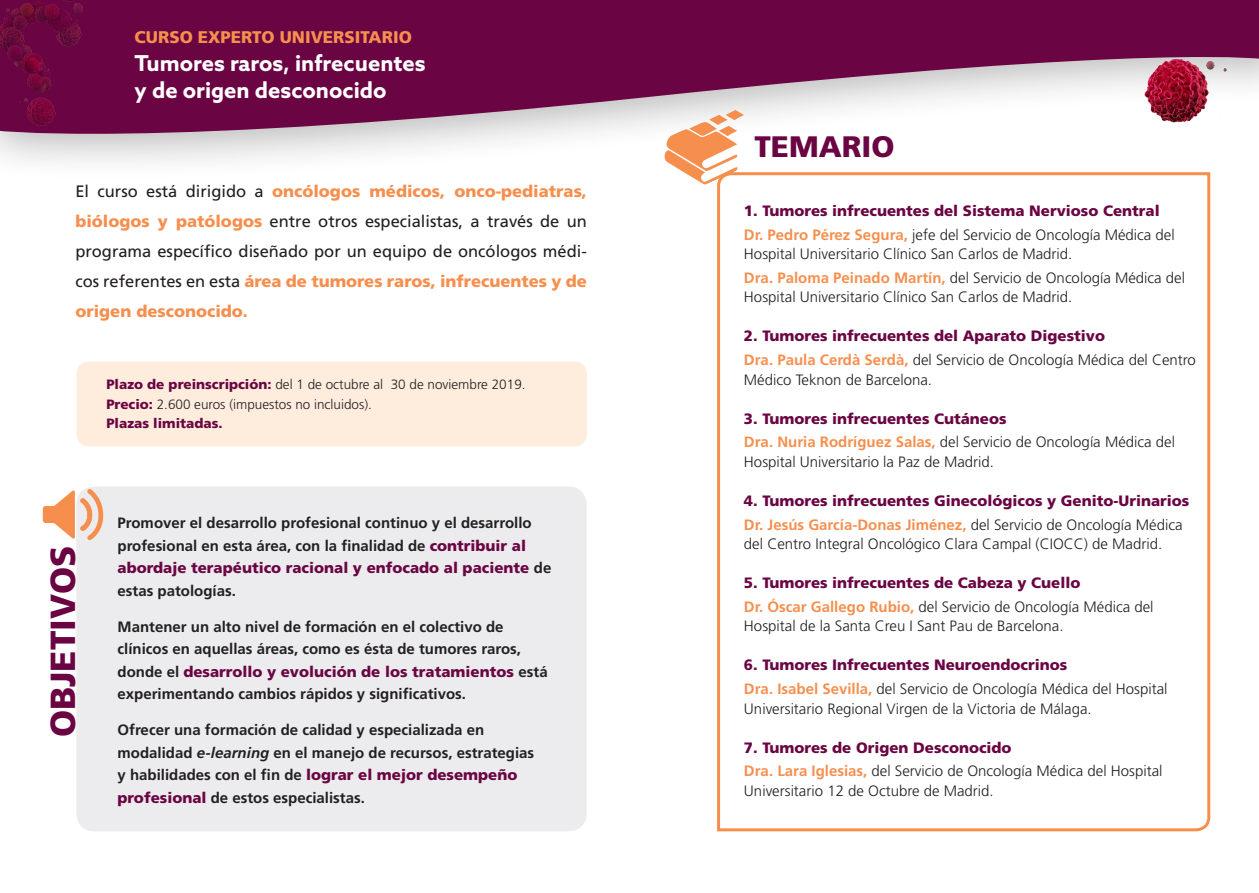
<style>
.page{position:relative;width:1259px;height:893px;background:#fff}
.page>*{position:absolute;margin:0;border:0;box-sizing:border-box;transform-origin:0 0}
.t1{font:900 34.8px "Frutiger";color:#6a0442}
.t2{font:900 29.55px "Frutiger";color:#6a0442}
.t3{font:700 21.9px/26.2px "Azo Sans";color:#fff}
.t4{font:900 16.95px "Frutiger";color:#f68f4e}
.t5{font:16.5px/30px "Frutiger";color:#231f20;text-align:justify}
.t6{font:300 15px/19.5px "Frutiger";color:#231f20}
.t7{font:700 15px/22.5px "Frutiger";color:#231f20}
.t8{font:900 15px "Frutiger";color:#6a0442}
.t9{font:300 13.5px "Frutiger";color:#231f20}
.t10{font:900 13.5px "Frutiger";color:#6a0442}
.s1{font-weight:900;color:#f68f4e}
.s2{font-weight:900;color:#6a0442}
.s3{font-style:italic}
.s4{font-weight:700;color:#f68f4e}
</style>
<div class="page">
<div style="left:77px;top:361px;width:510px;height:85px;background:#feecdd;border-radius:13px"></div>
<div style="left:0;top:0;width:1259px;height:182px;background:#231f20;opacity:.3"></div>
<svg style="left:0;top:0;width:1259px;height:151px;fill:#6a0442"></svg>
<img style="left:0;top:0;width:87px;height:134px">
<svg style="left:717px;top:171px;width:494px;height:661px"></svg>
<svg style="left:663px;top:110px;width:81px;height:74px"></svg>
<div style="left:76px;top:486px;width:510px;height:345px;background:#ececee;border-radius:18px"></div>
<svg style="left:43px;top:489px;width:60px;height:51px"></svg>
<img style="left:1139px;top:54px;width:98px;height:93px">
<p class="t4" style="left:135px;top:27px;width:279px">CURSO EXPERTO UNIVERSITARIO</p>
<p class="t3" style="left:135px;top:50px;width:292px">Tumores raros, infrecuentes y de origen desconocido</p>
<p class="t5" style="left:75px;top:176px;width:513px">El curso está dirigido a <span class="s1">oncólogos médicos, onco-pediatras, biólogos y patólogos</span> entre otros especialistas, a través de un programa específico diseñado por un equipo de oncólogos médi&shy;cos referentes en esta <span class="s1">área de tumores raros, infrecuentes y de origen desconocido.</span></p>
<p class="t9" style="left:106px;top:377px;width:421px"><span class="s2">Plazo de preinscripción:</span> del 1 de octubre al 30 de noviembre 2019.</p>
<p class="t9" style="left:106px;top:396px;width:267px"><span class="s2">Precio:</span> 2.600 euros (impuestos no incluidos).</p>
<p class="t10" style="left:106px;top:415px;width:118px">Plazas limitadas.</p>
<p class="t1" style="left:42px;top:737px;width:193px;rotate:-90deg">OBJETIVOS</p>
<p class="t7" style="left:118px;top:512px;width:435px">Promover el desarrollo profesional continuo y el desarrollo profesional en esta área, con la finalidad de <span class="s2">contribuir al abordaje terapéutico racional y enfocado al paciente</span> de estas patologías.</p>
<p class="t7" style="left:118px;top:615px;width:431px">Mantener un alto nivel de formación en el colectivo de clínicos en aquellas áreas, como es ésta de tumores raros, donde el <span class="s2">desarrollo y evolución de los tratamientos</span> está experimentando cambios rápidos y significativos.</p>
<p class="t7" style="left:118px;top:719px;width:418px">Ofrecer una formación de calidad y especializada en modalidad <span class="s3">e-learning</span> en el manejo de recursos, estrategias y habilidades con el fin de <span class="s2">lograr el mejor desempeño profesional</span> de estos especialistas.</p>
<p class="t2" style="left:754px;top:129px;width:141px">TEMARIO</p>
<p class="t8" style="left:744px;top:201px;width:417px">1. Tumores infrecuentes del Sistema Nervioso Central</p>
<p class="t6" style="left:744px;top:225px;width:432px"><span class="s4">Dr. Pedro Pérez Segura,</span> jefe del Servicio de Oncología Médica del<br>Hospital Universitario Clínico San Carlos de Madrid.</p>
<p class="t6" style="left:744px;top:268px;width:442px"><span class="s4">Dra. Paloma Peinado Martín,</span> del Servicio de Oncología Médica del<br>Hospital Universitario Clínico San Carlos de Madrid.</p>
<p class="t8" style="left:744px;top:327px;width:363px">2. Tumores infrecuentes del Aparato Digestivo</p>
<p class="t6" style="left:744px;top:350px;width:453px"><span class="s4">Dra. Paula Cerdà Serdà,</span> del Servicio de Oncología Médica del Centro<br>Médico Teknon de Barcelona.</p>
<p class="t8" style="left:744px;top:409px;width:264px">3. Tumores infrecuentes Cutáneos</p>
<p class="t6" style="left:744px;top:432px;width:432px"><span class="s4">Dra. Nuria Rodríguez Salas,</span> del Servicio de Oncología Médica del<br>Hospital Universitario la Paz de Madrid.</p>
<p class="t8" style="left:744px;top:492px;width:447px">4. Tumores infrecuentes Ginecológicos y Genito-Urinarios</p>
<p class="t6" style="left:744px;top:515px;width:440px"><span class="s4">Dr. Jesús García-Donas Jiménez,</span> del Servicio de Oncología Médica del Centro Integral Oncológico Clara Campal (CIOCC) de Madrid.</p>
<p class="t8" style="left:744px;top:574px;width:338px">5. Tumores infrecuentes de Cabeza y Cuello</p>
<p class="t6" style="left:744px;top:597px;width:411px"><span class="s4">Dr. Óscar Gallego Rubio,</span> del Servicio de Oncología Médica del<br>Hospital de la Santa Creu I Sant Pau de Barcelona.</p>
<p class="t8" style="left:744px;top:656px;width:325px">6. Tumores Infrecuentes Neuroendocrinos</p>
<p class="t6" style="left:744px;top:679px;width:425px"><span class="s4">Dra. Isabel Sevilla,</span> del Servicio de Oncología Médica del Hospital<br>Universitario Regional Virgen de la Victoria de Málaga.</p>
<p class="t8" style="left:744px;top:738px;width:269px">7. Tumores de Origen Desconocido</p>
<p class="t6" style="left:744px;top:761px;width:420px"><span class="s4">Dra. Lara Iglesias,</span> del Servicio de Oncología Médica del Hospital<br>Universitario 12 de Octubre de Madrid.</p>
</div>
